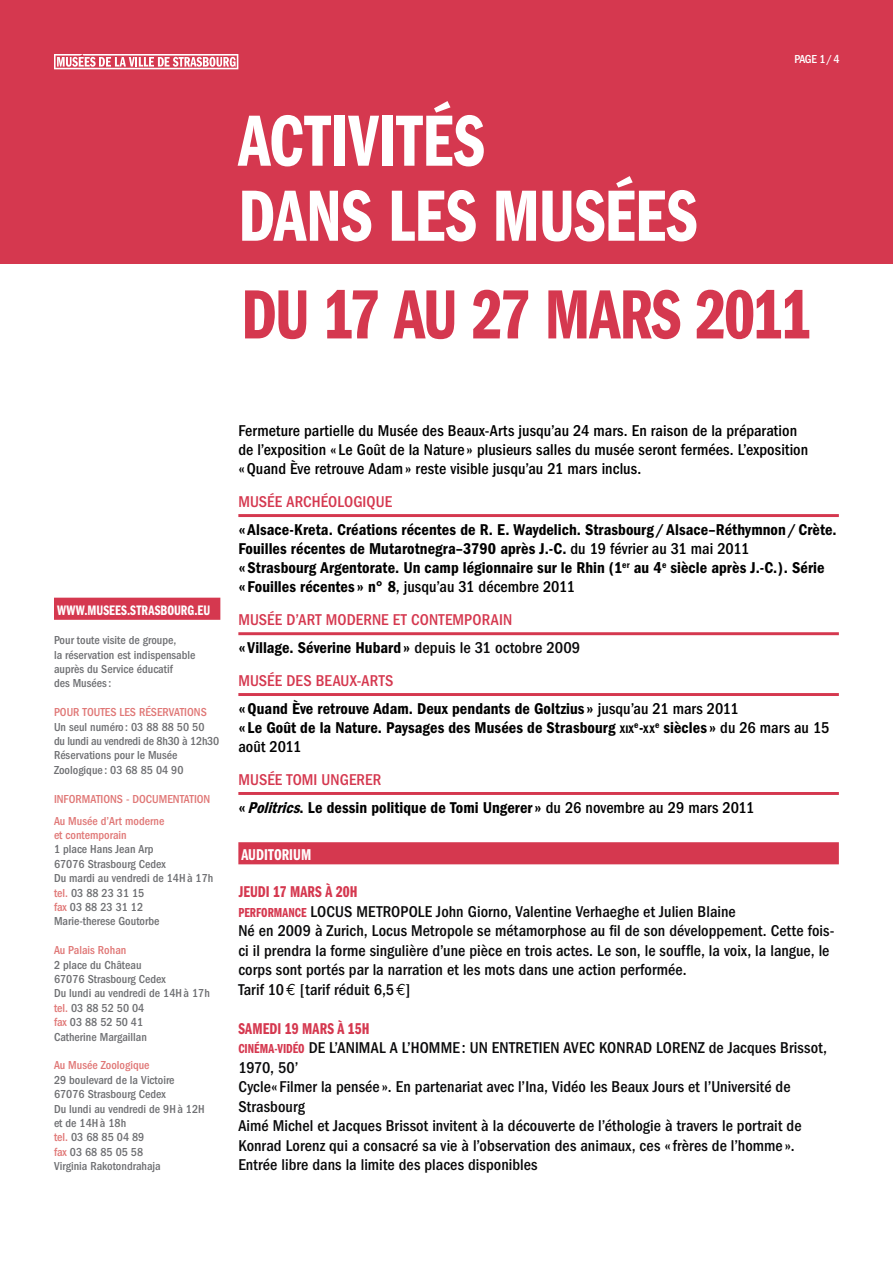
<style>
.page{position:relative;width:893px;height:1263px;background:#fff}
.page>*{position:absolute;margin:0;border:0;box-sizing:border-box;transform-origin:0 0}
.t1{font:75px/75px "Franklin Gothic Demi Cmpr";letter-spacing:-.005em;color:#fff}
.t2{font:72px "Franklin Gothic Demi Cmpr";letter-spacing:-.025em;color:#d5384f}
.t3{font:500 condensed 16.2px/19.5px "Franklin Gothic";letter-spacing:.005em;color:#0a0a0b}
.t4{font:600 condensed 16.2px/19.2px "Franklin Gothic";letter-spacing:.005em;color:#000}
.t5{font:500 condensed 16.2px/19.2px "Franklin Gothic";letter-spacing:.005em;color:#000}
.t6{font:500 condensed 16.2px/28.3px "Franklin Gothic";letter-spacing:.005em;color:#d5384f}
.t7{font:16.2px "Franklin Gothic Demi Cmpr";letter-spacing:.005em;color:#d5384f}
.t8{font:16.2px "Franklin Gothic Demi Cmpr";letter-spacing:.005em;color:#fff}
.t9{font:14.25px "Franklin Gothic Demi Cmpr";letter-spacing:.005em;color:#fff}
.t10{font:500 condensed 12px/14.4px "Franklin Gothic";color:#6f7073}
.t11{font:500 condensed 12px/21.9px "Franklin Gothic";color:#e07776}
.t12{font:500 condensed 12px "Franklin Gothic";color:#fff}
.t13{font:600 condensed 11.4px "Franklin Gothic";color:#000}
.s1{color:#e07776}
.s2{font-weight:500}
.s3{font-weight:600;color:#000}
.s4{color:#0a0a0b}
.s5{font-weight:500;color:#d5384f}
.s6{font-size:11.4px}
.s7{font-size:16.2px}
.s8{font-weight:600}
.s9{font-style:italic}
.s10{font-family:"Franklin Gothic Demi Cmpr";font-weight:400;font-stretch:normal;font-size:13.5px;color:#d5384f}
.s11{font-family:"Euro Mono";font-weight:400;font-stretch:normal}
</style>
<div class="page">
<div style="left:0;top:0;width:893px;height:263px;background:#d5384f"></div>
<hr style="left:238px;top:514px;width:601px;height:3px;background:#d5384f">
<hr style="left:238px;top:632px;width:601px;height:3px;background:#d5384f">
<hr style="left:238px;top:693px;width:601px;height:3px;background:#d5384f">
<hr style="left:238px;top:792px;width:601px;height:3px;background:#d5384f">
<div style="left:238px;top:842px;width:601px;height:22px;background:#d5384f"></div>
<div style="left:54px;top:598px;width:166px;height:22px;background:#d5384f"></div>
<svg style="left:54px;top:54px;width:184px;height:15px"></svg>
<h1 class="t1" style="left:238px;top:105px;width:460px">ACTIVITÉS<br>DANS LES MUSÉES</h1>
<p class="t12" style="left:794px;top:52px;width:47px">PAGE 1/4</p>
<h2 class="t2" style="left:241px;top:275px;width:572px">DU 17 AU 27 MARS 2011</h2>
<p class="t9" style="left:57px;top:603px;width:155px">WWW.MUSEES.STRASBOURG.EU</p>
<p class="t10" style="left:54px;top:633px;width:143px">Pour toute visite de groupe,<br>la réservation est indispensable auprès du Service éducatif<br>des Musées:</p>
<p class="t11" style="left:54px;top:701px;width:154px">POUR TOUTES LES RÉSERVATIONS</p>
<p class="t10" style="left:54px;top:719px;width:167px">Un seul numéro : 03 88 88 50 50<br>du lundi au vendredi de 8h30 à 12h30<br>Réservations pour le Musée<br>Zoologique : 03 68 85 04 90</p>
<p class="t11" style="left:54px;top:788px;width:158px">INFORMATIONS - DOCUMENTATION<br>Au Musée d’Art moderne</p>
<p class="t11" style="left:54px;top:824px;width:74px">et contemporain</p>
<p class="t10" style="left:54px;top:842px;width:161px">1 place Hans Jean Arp<br>67076 Strasbourg Cedex<br>Du mardi au vendredi de 14Hà 17h <span class="s1">tel.</span> 03 88 23 31 15<br><span class="s1">fax</span> 03 88 23 31 12<br>Marie-therese Goutorbe</p>
<p class="t11" style="left:54px;top:939px;width:74px">Au Palais Rohan</p>
<p class="t10" style="left:54px;top:957px;width:157px">2 place du Château<br>67076 Strasbourg Cedex<br>Du lundi au vendredi de 14Hà 17h <span class="s1">tel.</span> 03 88 52 50 04<br><span class="s1">fax</span> 03 88 52 50 41<br>Catherine Margaillan</p>
<p class="t11" style="left:54px;top:1054px;width:97px">Au Musée Zoologique</p>
<p class="t10" style="left:54px;top:1073px;width:152px">29 boulevard de la Victoire<br>67076 Strasbourg Cedex<br>Du lundi au vendredi de 9Hà 12H et de 14Hà 18h<br><span class="s1">tel.</span> 03 68 85 04 89<br><span class="s1">fax</span> 03 68 85 05 58<br>Virginia Rakotondrahaja</p>
<p class="t5" style="left:238px;top:421px;width:571px">Fermeture partielle du Musée des Beaux-Arts jusqu’au 24 mars. En raison de la préparation de l’exposition « Le Goût de la Nature » plusieurs salles du musée seront fermées. L’exposition «Quand Ève retrouve Adam» reste visible jusqu’au 21 mars inclus.</p>
<p class="t6" style="left:238px;top:487px;width:155px">MUSÉE ARCHÉOLOGIQUE</p>
<p class="t4" style="left:238px;top:520px;width:600px">« Alsace-Kreta. Créations récentes de R. E. Waydelich. Strasbourg / Alsace–Réthymnon / Crète.<br>Fouilles récentes de Mutarotnegra–3790 après J.-C. <span class="s2">du 19 février au 31 mai 2011<br></span>« Strasbourg Argentorate. Un camp légionnaire sur le Rhin (1<sup>er</sup> au 4<sup>e</sup> siècle après J.-C.). Série<br>« Fouilles récentes » n° 8<span class="s2">, jusqu’au 31 décembre 2011</span></p>
<p class="t6" style="left:238px;top:605px;width:343px">MUSÉE D’ART MODERNE ET CONTEMPORAIN<br><span class="s3">« Village. Séverine Hubard »</span> <span class="s4">depuis le 31 octobre 2009</span></p>
<p class="t4" style="left:238px;top:666px;width:502px;line-height:28px"><span class="s5">MUSÉE DES BEAUX-ARTS<br></span>« Quand Ève retrouve Adam. Deux pendants de Goltzius » <span class="s2">jusqu’au 21 mars 2011</span></p>
<p class="t4" style="left:238px;top:718px;width:397px">« Le Goût de la Nature. Paysages des Musées de Strasbourg <span class="s6">XIX</span></p>
<p class="t13" style="left:634px;top:723px;width:22px"><sup>e</sup><span class="s7">-</span>XX</p>
<p class="t5" style="left:655px;top:718px;width:176px"><sup>e</sup> <span class="s8">siècles »</span> du 26 mars au 15</p>
<p class="t5" style="left:238px;top:737px;width:65px">août 2011</p>
<p class="t4" style="left:238px;top:765px;width:518px;line-height:28px"><span class="s5">MUSÉE TOMI UNGERER<br></span>« <span class="s9">Politrics</span>. Le dessin politique de Tomi Ungerer » <span class="s2">du 26 novembre au 29 mars 2011</span></p>
<p class="t8" style="left:241px;top:846px;width:71px">AUDITORIUM</p>
<p class="t7" style="left:238px;top:883px;width:13px">JEUDI</p>
<p class="t7" style="left:273px;top:883px;width:26px">17 MARS</p>
<p class="t7" style="left:325px;top:883px;width:34px">À 20H</p>
<p class="t3" style="left:238px;top:902px;width:597px"><span class="s10">PERFORMANCE</span> LOCUS METROPOLE John Giorno, Valentine Verhaeghe et Julien Blaine<br>Né en 2009 à Zurich, Locus Metropole se métamorphose au fil de son développement. Cette fois&shy;ci il prendra la forme singulière d’une pièce en trois actes. Le son, le souffle, la voix, la langue, le corps sont portés par la narration et les mots dans une action performée.<br>Tarif 10<span class="s11">€</span> [tarif réduit 6,5<span class="s11">€</span>]</p>
<p class="t7" style="left:238px;top:1019px;width:15px">SAMEDI</p>
<p class="t7" style="left:285px;top:1019px;width:27px">19 MARS</p>
<p class="t7" style="left:337px;top:1019px;width:33px">À 15H</p>
<p class="t3" style="left:238px;top:1038px;width:590px"><span class="s10">CINÉMA-VIDÉO</span> DE L’ANIMAL A L’HOMME : UN ENTRETIEN AVEC KONRAD LORENZ de Jacques Brissot, 1970, 50’<br>Cycle« Filmer la pensée ». En partenariat avec l’Ina, Vidéo les Beaux Jours et l’Université de Strasbourg<br>Aimé Michel et Jacques Brissot invitent à la découverte de l’éthologie à travers le portrait de Konrad Lorenz qui a consacré sa vie à l’observation des animaux, ces «frères de l’homme ».<br>Entrée libre dans la limite des places disponibles</p>
</div>
